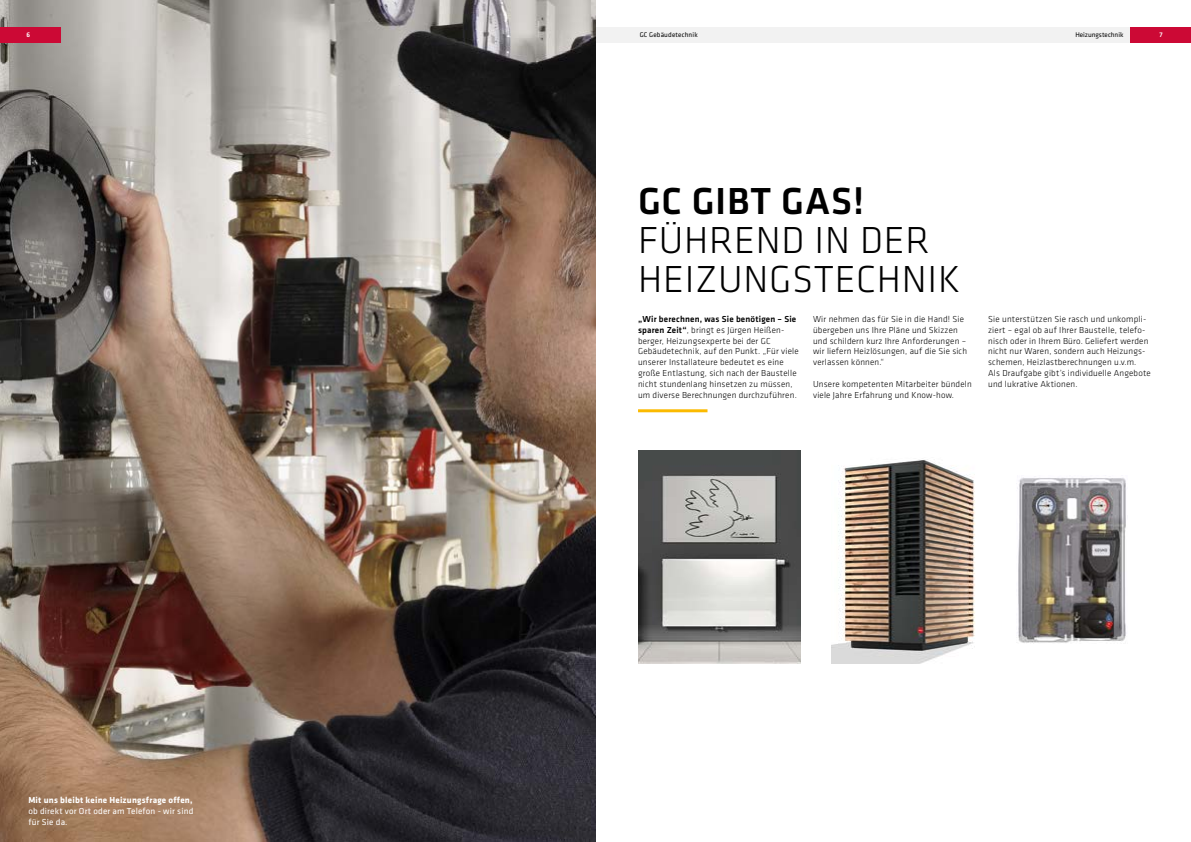
<style>
.page{position:relative;width:1191px;height:842px;background:#fff}
.page>*{position:absolute;margin:0;border:0;box-sizing:border-box;transform-origin:0 0}
.t1{font:300 39px/39px "GC Klavika Fein";letter-spacing:.02em;color:#000}
.t2{font:500 39px "GC Klavika Fein";letter-spacing:.02em;color:#000}
.t3{font:300 9px/10.8px "GC Klavika Fein";letter-spacing:.02em;color:#000}
.t4{font:9px/10.8px "GC Klavika";letter-spacing:.02em;color:#fff}
.t5{font:700 9px "GC Klavika";letter-spacing:.02em;color:#fff}
.t6{font:7px "GC Klavika";letter-spacing:.01em;color:#000}
.t7{font:500 7px "GC Klavika Fein";color:#fff}
.s1{font-weight:500}
</style>
<div class="page">
<div style="left:1130px;top:27px;width:61px;height:16px;background:#cc0935"></div>
<div style="left:595px;top:27px;width:535px;height:16px;background:#f2f2f2"></div>
<img style="left:0;top:0;width:595px;height:842px">
<div style="left:0;top:27px;width:61px;height:16px;background:#cc0935"></div>
<img style="left:832px;top:459px;width:143px;height:205px">
<img style="left:638px;top:450px;width:162px;height:214px">
<hr style="left:638px;top:409px;width:69px;height:3px;background:#fbba00">
<img style="left:1017px;top:477px;width:109px;height:166px">
<p class="t7" style="left:26px;top:30px;width:7px">66</p>
<p class="t6" style="left:639px;top:31px;width:60px">GC Gebäudetechnik</p>
<p class="t6" style="left:1075px;top:31px;width:50px">Heizungstechnik</p>
<p class="t7" style="left:1159px;top:30px;width:5px">7</p>
<p class="t5" style="left:28px;top:794px;width:166px">Mit uns bleibt keine Heizungsfrage offen,</p>
<p class="t4" style="left:28px;top:805px;width:166px">ob direkt vor Ort oder am Telefon - wir sind für Sie da.</p>
<h1 class="t2" style="left:638px;top:174px;width:227px">GC GIBT GAS!</h1>
<h1 class="t1" style="left:638px;top:220px;width:324px">FÜHREND IN DER<br>HEIZUNGSTECHNIK</h1>
<p class="t3" style="left:638px;top:313px;width:162px"><span class="s1">„Wir berechnen, was Sie benötigen – Sie sparen Zeit“</span>, bringt es Jürgen Heißen&shy;berger, Heizungsexperte bei der GC Gebäudetechnik, auf den Punkt. „Für viele unserer Installateure bedeutet es eine große Entlastung, sich nach der Baustelle nicht stundenlang hinsetzen zu müssen, um diverse Berechnungen durchzuführen.</p>
<p class="t3" style="left:813px;top:313px;width:155px">Wir nehmen das für Sie in die Hand! Sie übergeben uns Ihre Pläne und Skizzen und schildern kurz Ihre Anforderungen – wir liefern Heizlösungen, auf die Sie sich verlassen können.“</p>
<p class="t3" style="left:813px;top:378px;width:160px">Unsere kompetenten Mitarbeiter bündeln viele Jahre Erfahrung und Know-how.</p>
<p class="t3" style="left:988px;top:313px;width:164px">Sie unterstützen Sie rasch und unkompli&shy;ziert – egal ob auf Ihrer Baustelle, telefo&shy;nisch oder in Ihrem Büro. Geliefert werden nicht nur Waren, sondern auch Heizungs&shy;schemen, Heizlastberechnungen u.v.m.<br>Als Draufgabe gibt’s individuelle Angebote und lukrative Aktionen.</p>
</div>
